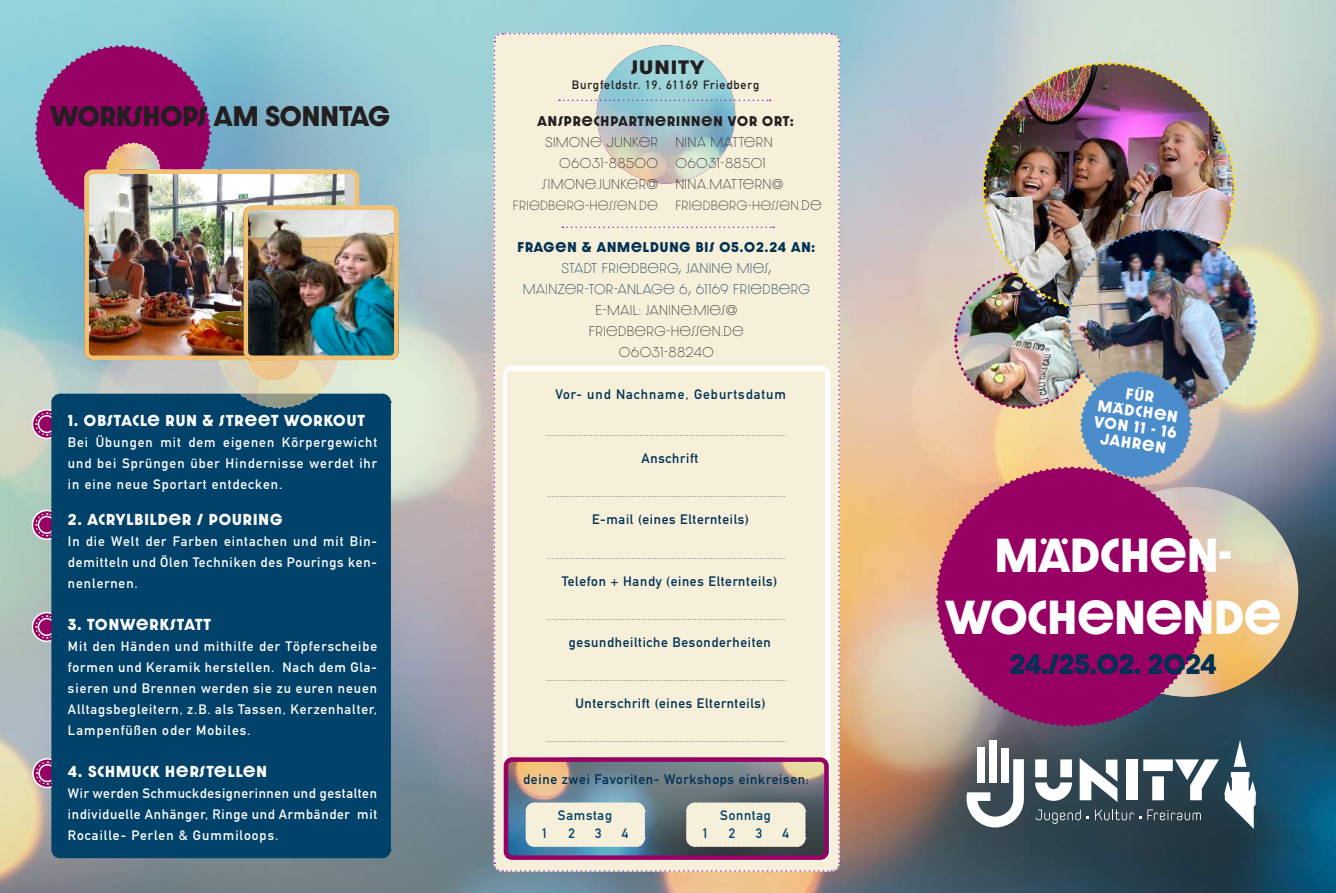
<style>
.page{position:relative;width:1336px;height:893px;background:#fff}
.page>*{position:absolute;margin:0;border:0;box-sizing:border-box;transform-origin:0 0}
.t1{font:700 40.5px/61.5px "Dazzle Unicase";color:#fff;text-align:center}
.t2{font:700 24px "Dazzle Unicase";color:#231f20}
.t3{font:700 24px "Dazzle Unicase";color:#003052}
.t4{font:700 16.5px "Dazzle Unicase";letter-spacing:.05em;color:#231f20;scale:1.2 1}
.t5{font:700 13.65px "DIN Alternate";letter-spacing:.05em;color:#003052}
.t6{font:13.5px "N Haas Grotesk DS Pro 25 Th";color:#003052}
.t7{font:700 13.5px/21px "DIN Alternate";letter-spacing:.075em;color:#fff;text-align:justify}
.t8{font:700 13.5px "DIN Alternate";letter-spacing:.05em;color:#003052}
.t9{font:700 13.5px/16.2px "Dazzle Unicase";letter-spacing:.075em;color:#fff;text-align:center}
.t10{font:700 13.5px "DIN Alternate";letter-spacing:.075em;color:#003052}
.t11{font:700 13.5px "DIN Alternate";letter-spacing:.05em;color:#004269}
.t12{font:100 12px/21px "Dazzle Unicase";letter-spacing:.075em;color:#231f20}
.t13{font:100 12px/21px "Dazzle Unicase";letter-spacing:.075em;color:#003052;text-align:center}
.t14{font:700 12px "Dazzle Unicase";letter-spacing:.075em;color:#003052}
.t15{font:700 12px "DIN Alternate";letter-spacing:.075em;color:#231f20}
.t16{font:700 12px "Dazzle Unicase";letter-spacing:.075em;color:#231f20}
.t17{font:100 11.25px "Dazzle Unicase";letter-spacing:.075em;color:#231f20}
.s1{font-size:12px}
</style>
<div class="page">
<img style="left:0;top:0;width:1335px;height:893px">
<img style="left:1257px;top:487px;width:40px;height:210px">
<div style="left:32px;top:510px;width:30px;height:30px;border:2px solid #fff;border-radius:50%"></div>
<div style="left:32px;top:612px;width:30px;height:30px;border:2px solid #fff;border-radius:50%"></div>
<div style="left:32px;top:758px;width:30px;height:30px;border:2px solid #fff;border-radius:50%"></div>
<div style="left:32px;top:409px;width:30px;height:30px;border:2px solid #fff;border-radius:50%"></div>
<div style="left:989px;top:740px;width:7px;height:43px;background:#fff"></div>
<div style="left:1000px;top:748px;width:8px;height:35px;background:#fff"></div>
<div style="left:977px;top:747px;width:8px;height:36px;background:#fff"></div>
<svg style="left:966px;top:759px;width:57px;height:68px"></svg>
<svg style="left:1034px;top:740px;width:222px;height:89px"></svg>
<img style="left:934px;top:61px;width:323px;height:667px">
<svg style="left:34px;top:237px;width:357px;height:622px;background:#1a5475"></svg>
<svg style="left:33px;top:44px;width:179px;height:178px;background:#953982"></svg>
<img style="left:84px;top:170px;width:260px;height:190px">
<div style="left:84px;top:170px;width:275px;height:190px;border:4px solid #f1c073;border-radius:6px"></div>
<img style="left:243px;top:206px;width:155px;height:154px">
<div style="left:243px;top:206px;width:155px;height:154px;border:4px solid #f1c073;border-radius:6px"></div>
<svg style="left:493px;top:32px;width:347px;height:840px;background:#e7e1d2"></svg>
<h2 class="t2" style="left:50px;top:97px;width:341px">WORKSHOPS AM SONNTAG</h2>
<p class="t9" style="left:68px;top:412px;width:298px">1. OBSTACLE RUN &amp; STREET WORKOUT</p>
<p class="t7" style="left:68px;top:431px;width:310px">Bei Übungen mit dem eigenen Körpergewicht und bei Sprüngen über Hindernisse werdet ihr in eine neue Sportart entdecken.</p>
<p class="t9" style="left:68px;top:511px;width:216px">2. ACRYLBILDER / POURING</p>
<p class="t7" style="left:68px;top:530px;width:310px">In die Welt der Farben eintachen und mit Bin&shy;demitteln und Ölen Techniken des Pourings ken&shy;nenlernen.</p>
<p class="t9" style="left:68px;top:616px;width:145px">3. TONWERKSTATT</p>
<p class="t7" style="left:68px;top:635px;width:311px">Mit den Händen und mithilfe der Töpferscheibe formen und Keramik herstellen. Nach dem Gla&shy;sieren und Brennen werden sie zu euren neuen Alltagsbegleitern, z.B. als Tassen, Kerzenhalter, Lampenfüßen oder Mobiles.</p>
<p class="t9" style="left:68px;top:763px;width:200px">4. SCHMUCK HERSTELLEN</p>
<p class="t7" style="left:68px;top:782px;width:311px">Wir werden Schmuckdesignerinnen und gestalten individuelle Anhänger, Ringe und Armbänder mit Rocaille- Perlen &amp; Gummiloops.</p>
<p class="t4" style="left:630px;top:54px;width:63px">JUNITY</p>
<p class="t15" style="left:571px;top:75px;width:189px">Burgfeldstr. 19, 61169 Friedberg</p>
<p class="t16" style="left:537px;top:112px;width:257px">ANSPRECHPARTNERINNEN VOR ORT:</p>
<p class="t12" style="left:542px;top:132px;width:117px;text-align:right">SIMONE JUNKER<br>06031-88500<br>SIMONE.JUNKER@</p>
<p class="t17" style="left:513px;top:197px;width:146px">FRIEDBERG-HESSEN.DE</p>
<p class="t12" style="left:675px;top:132px;width:109px">NINA MATTERN<br>06031-88501<br>NINA.MATTERN@</p>
<p class="t17" style="left:675px;top:197px;width:147px">FRIEDBERG-HESSEN.<span class="s1">DE</span></p>
<p class="t14" style="left:517px;top:238px;width:299px">FRAGEN &amp; ANMELDUNG BIS 05.02.24 AN:</p>
<p class="t13" style="left:523px;top:258px;width:288px">STADT FRIEDBERG, JANINE MIES,<br>MAINZER-TOR-ANLAGE 6, 61169 FRIEDBERG</p>
<p class="t12" style="left:589px;top:300px;width:156px;text-align:center">E-MAIL: JANINE.MIES@<br>FRIEDBERG-HESSEN.DE<br>06031-88240</p>
<p class="t10" style="left:555px;top:384px;width:232px">Vor- und Nachname, Geburtsdatum</p>
<p class="t6" style="left:546px;top:424px;width:241px">.......................................................................................................</p>
<p class="t8" style="left:641px;top:448px;width:58px">Anschrift</p>
<p class="t6" style="left:547px;top:485px;width:239px">......................................................................................................</p>
<p class="t8" style="left:592px;top:509px;width:158px">E-mail (eines Elternteils)</p>
<p class="t6" style="left:547px;top:546px;width:239px">......................................................................................................</p>
<p class="t8" style="left:561px;top:571px;width:217px">Telefon + Handy (eines Elternteils)</p>
<p class="t6" style="left:547px;top:608px;width:239px">......................................................................................................</p>
<p class="t8" style="left:569px;top:632px;width:203px">gesundheiltiche Besonderheiten</p>
<p class="t6" style="left:546px;top:669px;width:241px">.......................................................................................................</p>
<p class="t8" style="left:575px;top:693px;width:191px">Unterschrift (eines Elternteils)</p>
<p class="t6" style="left:546px;top:730px;width:241px">.......................................................................................................</p>
<p class="t5" style="left:523px;top:769px;width:287px">deine zwei Favoriten- Workshops einkreisen:</p>
<p class="t11" style="left:558px;top:805px;width:56px">Samstag</p>
<p class="t11" style="left:541px;top:823px;width:8px">1</p>
<p class="t11" style="left:568px;top:823px;width:8px">2</p>
<p class="t11" style="left:595px;top:823px;width:8px">3</p>
<p class="t11" style="left:621px;top:823px;width:8px">4</p>
<p class="t11" style="left:720px;top:805px;width:52px">Sonntag</p>
<p class="t11" style="left:702px;top:823px;width:8px">1</p>
<p class="t11" style="left:728px;top:823px;width:8px">2</p>
<p class="t11" style="left:755px;top:823px;width:8px">3</p>
<p class="t11" style="left:782px;top:823px;width:8px">4</p>
<p class="t9" style="left:1099px;top:381px;width:85px;rotate:8deg">FÜR<br>MÄDCHEN<br>VON 11 - 16<br>JAHREN</p>
<h1 class="t1" style="left:945px;top:525px;width:337px">MÄDCHEN-<br>WOCHENENDE</h1>
<h2 class="t3" style="left:1009px;top:646px;width:208px">24./25.02. 2024</h2>
</div>
